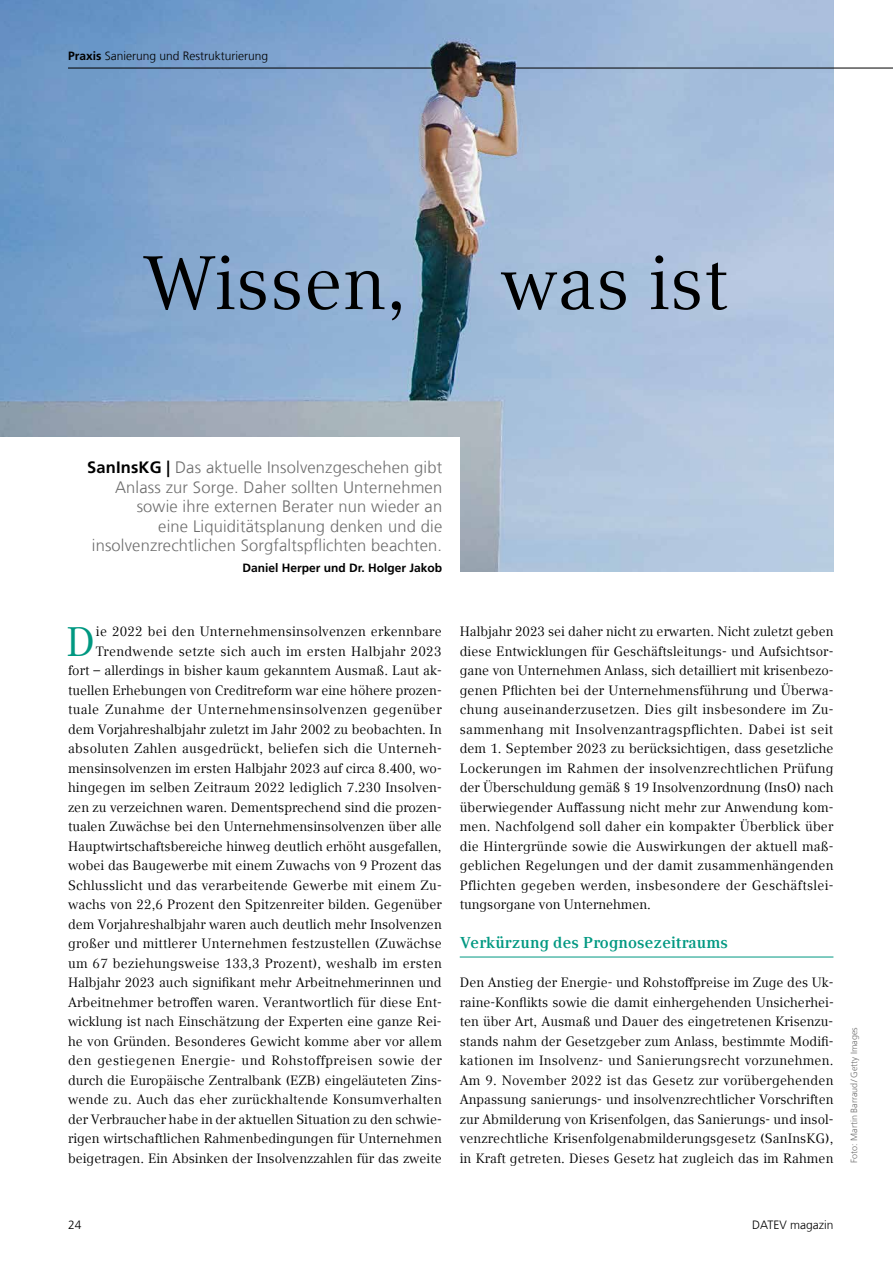
<style>
.page{position:relative;width:893px;height:1263px;background:#fff}
.page>*{position:absolute;margin:0;border:0;box-sizing:border-box;transform-origin:0 0}
.t1{font:75px "Compatil Text LT Pro";color:#000}
.t2{font:41.1px "Compatil Text LT Pro";color:#009881}
.t3{font:300 16.5px/19.5px "Frutiger LT Com";letter-spacing:.01em;color:#6e6e6e;text-align:right}
.t4{font:700 15.75px "Compatil Text LT Pro";letter-spacing:.01em;color:#009881}
.t5{font:13.5px/19.5px "Compatil Text LT Pro";color:#000;text-align:justify}
.t6{font:300 12px "Frutiger LT Com";color:#000}
.t7{font:700 12px "Frutiger LT Com";color:#000}
.t8{font:300 9px "Frutiger LT Com";color:#6e6e6e}
.s1{font-weight:700}
.s2{font-weight:700;color:#000}
</style>
<div class="page">
<img style="left:0;top:171px;width:833px;height:401px">
<hr style="left:68px;top:68px;width:825px;height:1px;background:#000">
<div style="left:0;top:437px;width:459px;height:166px;background:#fff"></div>
<img style="left:0;top:0;width:833px;height:171px">
<hr style="left:460px;top:957px;width:373px;height:1px;background:#009881">
<p class="t6" style="left:68px;top:48px;width:202px"><span class="s1">Praxis</span> Sanierung und Restrukturierung</p>
<h1 class="t1" style="left:144px;top:239px;width:265px">Wissen,</h1>
<h1 class="t1" style="left:501px;top:239px;width:229px">was ist</h1>
<p class="t3" style="left:87px;top:458px;width:357px"><span class="s2">SanInsKG |</span> Das aktuelle Insolvenzgeschehen gibt Anlass zur Sorge. Daher sollten Unternehmen sowie ihre externen Berater nun wieder an<br>eine Liquiditätsplanung denken und die insolvenzrechtlichen Sorgfaltspflichten beachten.</p>
<p class="t7" style="left:243px;top:561px;width:201px">Daniel Herper und Dr. Holger Jakob</p>
<p class="t5" style="left:68px;top:622px;width:375px;text-align:right">ie 2022 bei den Unternehmensinsolvenzen erkennbare Trendwende setzte sich auch im ersten Halbjahr 2023<br>fort – allerdings in bisher kaum gekanntem Ausmaß. Laut ak&shy;tuellen Erhebungen von Creditreform war eine höhere prozen&shy;tuale Zunahme der Unternehmensinsolvenzen gegenüber dem Vorjahreshalbjahr zuletzt im Jahr 2002 zu beobachten. In absoluten Zahlen ausgedrückt, beliefen sich die Unterneh&shy;mensinsolvenzen im ersten Halbjahr 2023 auf circa 8.400, wo&shy;hingegen im selben Zeitraum 2022 lediglich 7.230 Insolven&shy;zen zu verzeichnen waren. Dementsprechend sind die prozen&shy;tualen Zuwächse bei den Unternehmensinsolvenzen über alle Hauptwirtschaftsbereiche hinweg deutlich erhöht ausgefallen, wobei das Baugewerbe mit einem Zuwachs von 9 Prozent das Schlusslicht und das verarbeitende Gewerbe mit einem Zu&shy;wachs von 22,6 Prozent den Spitzenreiter bilden. Gegenüber dem Vorjahreshalbjahr waren auch deutlich mehr Insolvenzen großer und mittlerer Unternehmen festzustellen (Zuwächse um 67 beziehungsweise 133,3 Prozent), weshalb im ersten Halbjahr 2023 auch signifikant mehr Arbeitnehmerinnen und Arbeitnehmer betroffen waren. Verantwortlich für diese Ent&shy;wicklung ist nach Einschätzung der Experten eine ganze Rei&shy;he von Gründen. Besonderes Gewicht komme aber vor allem den gestiegenen Energie- und Rohstoffpreisen sowie der durch die Europäische Zentralbank (EZB) eingeläuteten Zins&shy;wende zu. Auch das eher zurückhaltende Konsumverhalten der Verbraucher habe in der aktuellen Situation zu den schwie&shy;rigen wirtschaftlichen Rahmenbedingungen für Unternehmen beigetragen. Ein Absinken der Insolvenzzahlen für das zweite</p>
<p class="t5" style="left:460px;top:622px;width:375px">Halbjahr 2023 sei daher nicht zu erwarten. Nicht zuletzt geben diese Entwicklungen für Geschäftsleitungs- und Aufsichtsor&shy;gane von Unternehmen Anlass, sich detailliert mit krisenbezo&shy;genen Pflichten bei der Unternehmensführung und Überwa&shy;chung auseinanderzusetzen. Dies gilt insbesondere im Zu&shy;sammenhang mit Insolvenzantragspflichten. Dabei ist seit dem 1. September 2023 zu berücksichtigen, dass gesetzliche Lockerungen im Rahmen der insolvenzrechtlichen Prüfung der Überschuldung gemäß § 19 Insolvenzordnung (InsO) nach überwiegender Auffassung nicht mehr zur Anwendung kom&shy;men. Nachfolgend soll daher ein kompakter Überblick über die Hintergründe sowie die Auswirkungen der aktuell maß&shy;geblichen Regelungen und der damit zusammenhängenden Pflichten gegeben werden, insbesondere der Geschäftslei&shy;tungsorgane von Unternehmen.</p>
<h2 class="t2" style="left:66px;top:617px;width:31px">D</h2>
<p class="t4" style="left:460px;top:933px;width:270px">Verkürzung des Prognosezeitraums</p>
<p class="t5" style="left:460px;top:973px;width:375px">Den Anstieg der Energie- und Rohstoffpreise im Zuge des Uk&shy;raine-Konflikts sowie die damit einhergehenden Unsicherhei&shy;ten über Art, Ausmaß und Dauer des eingetretenen Krisenzu&shy;stands nahm der Gesetzgeber zum Anlass, bestimmte Modifi&shy;kationen im Insolvenz- und Sanierungsrecht vorzunehmen.<br>Am 9. November 2022 ist das Gesetz zur vorübergehenden Anpassung sanierungs- und insolvenzrechtlicher Vorschriften zur Abmilderung von Krisenfolgen, das Sanierungs- und insol&shy;venzrechtliche Krisenfolgenabmilderungsgesetz (SanInsKG), in Kraft getreten. Dieses Gesetz hat zugleich das im Rahmen</p>
<p class="t8" style="left:848px;top:1163px;width:137px;rotate:-90deg">Foto: Martin Barraud/Getty Images</p>
<p class="t6" style="left:68px;top:1217px;width:15px">24</p>
<p class="t6" style="left:752px;top:1217px;width:83px">DATEV magazin</p>
</div>
